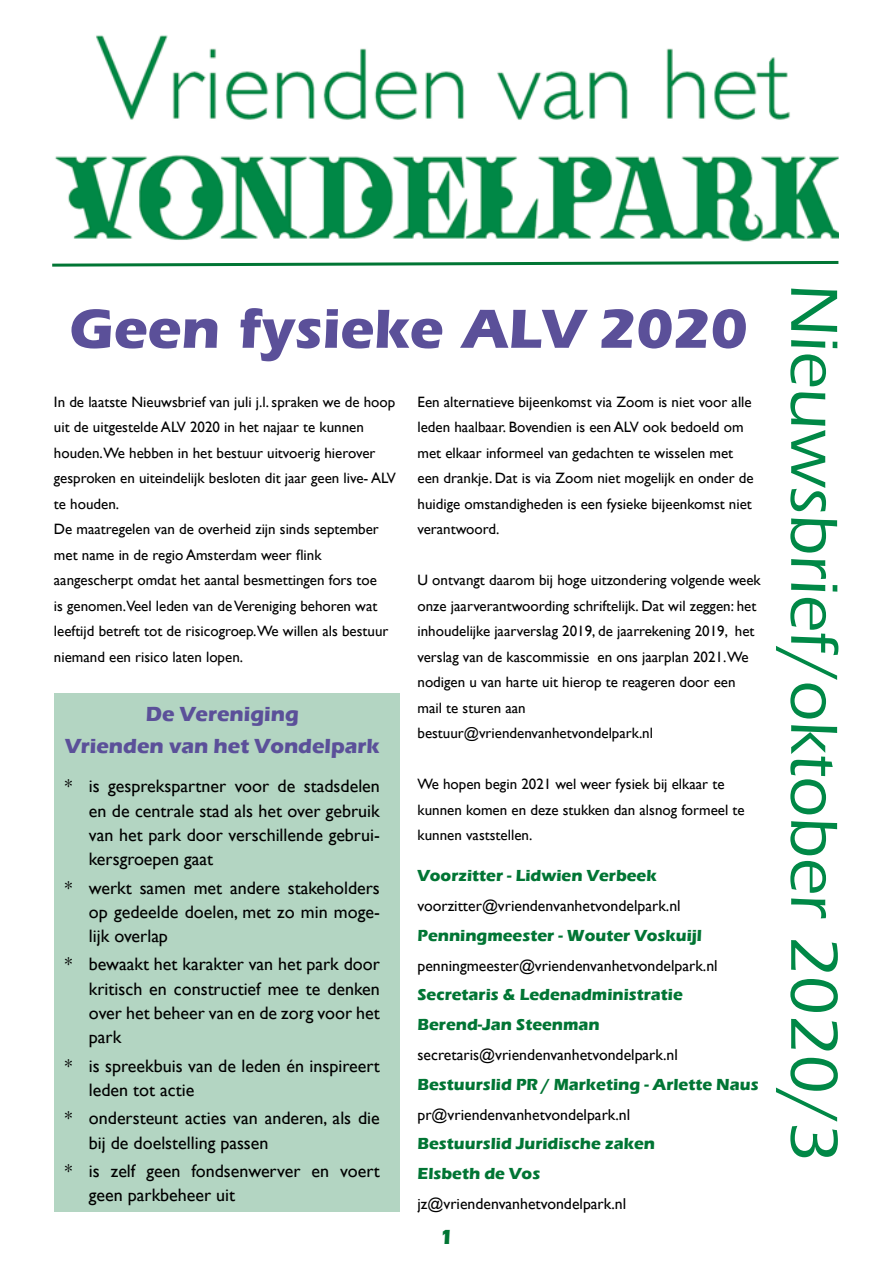
<style>
.page{position:relative;width:893px;height:1263px;background:#fff}
.page>*{position:absolute;margin:0;border:0;box-sizing:border-box;transform-origin:0 0}
.t1{font:500 69px "Eras ITC";color:#008846}
.t2{font:700 57px "Eras ITC";color:#5b5099}
.t3{font:700 21px/32.1px "Eras ITC";color:#5b5099;text-align:center}
.t4{font:700 21px "Eras ITC";color:#017534}
.t5{font:18px/24.3px "Gill Sans";color:#000;text-align:justify}
.t6{font:700 16.5px/29.8px "Eras ITC";color:#017534}
.t7{font:15.75px "Gill Sans";color:#000}
.t8{font:15px/25.5px "Gill Sans";color:#000}
</style>
<div class="page">
<img style="left:55px;top:35px;width:784px;height:207px">
<div style="left:54px;top:693px;width:345px;height:518px;background:#b3d5c2"></div>
<svg style="left:52px;top:260px;width:787px;height:7px"></svg>
<h2 class="t2" style="left:69px;top:296px;width:680px">Geen fysieke ALV 2020</h2>
<p class="t8" style="left:54px;top:389px;width:344px">In de laatste Nieuwsbrief van juli j.l. spraken we de hoop uit de uitgestelde ALV 2020 in het najaar te kunnen houden.We hebben in het bestuur uitvoerig hierover gesproken en uiteindelijk besloten dit jaar geen live- ALV te houden.<br>De maatregelen van de overheid zijn sinds september met name in de regio Amsterdam weer flink aangescherpt omdat het aantal besmettingen fors toe<br>is genomen.Veel leden van de Vereniging behoren wat leeftijd betreft tot de risicogroep.We willen als bestuur niemand een risico laten lopen.</p>
<p class="t8" style="left:417px;top:389px;width:338px">Een alternatieve bijeenkomst via Zoom is niet voor alle leden haalbaar. Bovendien is een ALV ook bedoeld om met elkaar informeel van gedachten te wisselen met een drankje. Dat is via Zoom niet mogelijk en onder de huidige omstandigheden is een fysieke bijeenkomst niet verantwoord.</p>
<p class="t8" style="left:417px;top:567px;width:345px">U ontvangt daarom bij hoge uitzondering volgende week onze jaarverantwoording schriftelijk. Dat wil zeggen: het inhoudelijke jaarverslag 2019, de jaarrekening 2019, het verslag van de kascommissie en ons jaarplan 2021.We nodigen u van harte uit hierop te reageren door een mail te sturen aan bestuur@vriendenvanhetvondelpark.nl</p>
<p class="t8" style="left:417px;top:771px;width:329px">We hopen begin 2021 wel weer fysiek bij elkaar te kunnen komen en deze stukken dan alsnog formeel te kunnen vaststellen.</p>
<h3 class="t3" style="left:65px;top:698px;width:316px">De Vereniging<br>Vrienden van het Vondelpark</h3>
<p class="t5" style="left:89px;top:774px;width:292px;text-indent:-24px">* is gesprekspartner voor de stadsdelen en de centrale stad als het over gebruik van het park door verschillende gebrui&shy;kersgroepen gaat</p>
<p class="t5" style="left:89px;top:876px;width:292px;text-indent:-24px">* werkt samen met andere stakeholders op gedeelde doelen, met zo min moge&shy;lijk overlap</p>
<p class="t5" style="left:89px;top:952px;width:292px;text-indent:-24px">* bewaakt het karakter van het park door kritisch en constructief mee te denken over het beheer van en de zorg voor het park</p>
<p class="t5" style="left:89px;top:1054px;width:292px;text-indent:-24px">* is spreekbuis van de leden én inspireert leden tot actie</p>
<p class="t5" style="left:89px;top:1106px;width:292px;text-indent:-24px">* ondersteunt acties van anderen, als die bij de doelstelling passen</p>
<p class="t5" style="left:89px;top:1159px;width:292px;text-indent:-24px">* is zelf geen fondsenwerver en voert geen parkbeheer uit</p>
<p class="t6" style="left:417px;top:861px;width:241px">Voorzitter - Lidwien Verbeek</p>
<p class="t7" style="left:417px;top:896px;width:265px">voorzitter@vriendenvanhetvondelpark.nl</p>
<p class="t6" style="left:417px;top:920px;width:286px">Penningmeester - Wouter Voskuijl</p>
<p class="t7" style="left:417px;top:956px;width:302px">penningmeester@vriendenvanhetvondelpark.nl</p>
<p class="t6" style="left:417px;top:980px;width:267px">Secretaris &amp; Ledenadministratie<br>Berend-Jan Steenman</p>
<p class="t7" style="left:417px;top:1045px;width:262px">secretaris@vriendenvanhetvondelpark.nl</p>
<p class="t6" style="left:417px;top:1069px;width:343px">Bestuurslid PR / Marketing - Arlette Naus</p>
<p class="t7" style="left:417px;top:1105px;width:214px">pr@vriendenvanhetvondelpark.nl</p>
<p class="t6" style="left:417px;top:1129px;width:239px">Bestuurslid Juridische zaken<br>Elsbeth de Vos</p>
<p class="t7" style="left:417px;top:1194px;width:210px">jz@vriendenvanhetvondelpark.nl</p>
<h3 class="t4" style="left:440px;top:1224px;width:15px">1</h3>
<h1 class="t1" style="left:853px;top:284px;width:879px;rotate:90deg">Nieuwsbrief/oktober 2020/3</h1>
</div>
